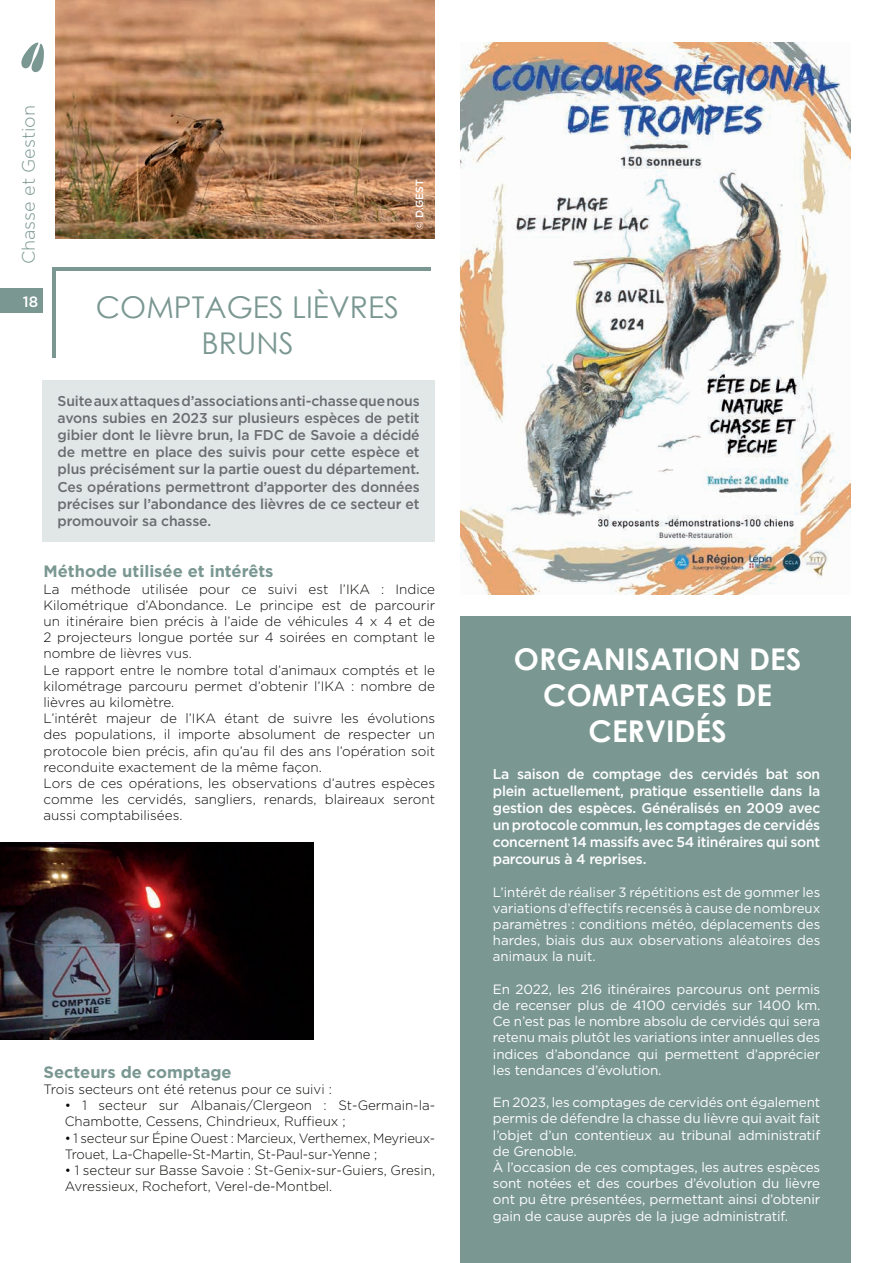
<style>
.page{position:relative;width:893px;height:1263px;background:#fff}
.page>*{position:absolute;margin:0;border:0;box-sizing:border-box;transform-origin:0 0}
.t1{font:700 30px/36px "Century Gothic";color:#fff;text-align:center}
.t2{font:30px/36px "Century Gothic";color:#7a9791;text-align:center}
.t3{font:300 18px "Gotham";color:#7a9791}
.t4{font:700 16.5px "Gotham";color:#7a9791}
.t5{font:500 15px "Gotham";color:#fff}
.t6{font:500 14.25px/17.1px "Gotham";letter-spacing:-.01em;color:#6a6c6f;text-align:justify}
.t7{font:500 14.25px/17.1px "Gotham";letter-spacing:-.02em;color:#fff;text-align:justify}
.t8{font:300 13.5px/16.2px "Gotham";color:#0b0a08}
.t9{font:13.5px/16.2px "Gotham";letter-spacing:-.01em;color:#fff;text-align:justify}
.t10{font:500 10.5px "Gotham";color:#fff}
</style>
<div class="page">
<div style="left:460px;top:617px;width:390px;height:646px;background:#7a9791"></div>
<div style="left:0;top:289px;width:43px;height:24px;background:#7a9791"></div>
<svg style="left:21px;top:42px;width:23px;height:30px"></svg>
<hr style="left:53px;top:267px;width:378px;height:3px;background:#7a9791">
<hr style="left:52px;top:267px;width:3px;height:91px;background:#7a9791">
<div style="left:42px;top:380px;width:393px;height:162px;background:#e1e6e6"></div>
<img style="left:56px;top:0;width:378px;height:239px">
<img style="left:0;top:842px;width:313px;height:198px">
<img style="left:460px;top:42px;width:390px;height:553px">
<h2 class="t3" style="left:17px;top:264px;width:161px;rotate:-90deg">Chasse et Gestion</h2>
<p class="t5" style="left:23px;top:292px;width:17px">18</p>
<p class="t10" style="left:413px;top:230px;width:52px;rotate:-90deg">© D.GEST</p>
<h1 class="t2" style="left:96px;top:288px;width:305px">COMPTAGES LIÈVRES<br>BRUNS</h1>
<p class="t6" style="left:58px;top:392px;width:364px">Suite aux attaques d’associations anti-chasse que nous avons subies en 2023 sur plusieurs espèces de petit gibier dont le lièvre brun, la FDC de Savoie a décidé de mettre en place des suivis pour cette espèce et plus précisément sur la partie ouest du département.<br>Ces opérations permettront d’apporter des données précises sur l’abondance des lièvres de ce secteur et promouvoir sa chasse.</p>
<p class="t4" style="left:44px;top:561px;width:232px">Méthode utilisée et intérêts</p>
<p class="t8" style="left:44px;top:580px;width:393px">La méthode utilisée pour ce suivi est l’IKA : Indice Kilométrique d’Abondance. Le principe est de parcourir un itinéraire bien précis à l’aide de véhicules 4 x 4 et de 2 projecteurs longue portée sur 4 soirées en comptant le nombre de lièvres vus.<br>Le rapport entre le nombre total d’animaux comptés et le kilométrage parcouru permet d’obtenir l’IKA : nombre de lièvres au kilomètre.<br>L’intérêt majeur de l’IKA étant de suivre les évolutions des populations, il importe absolument de respecter un protocole bien précis, afin qu’au fil des ans l’opération soit reconduite exactement de la même façon.<br>Lors de ces opérations, les observations d’autres espèces comme les cervidés, sangliers, renards, blaireaux seront aussi comptabilisées.</p>
<p class="t4" style="left:44px;top:1061px;width:190px">Secteurs de comptage</p>
<p class="t8" style="left:44px;top:1081px;width:290px">Trois secteurs ont été retenus pour ce suivi :</p>
<p class="t8" style="left:65px;top:1097px;width:372px">• 1 secteur sur Albanais/Clergeon : St-Germain-la-<br>Chambotte, Cessens, Chindrieux, Ruffieux ;</p>
<p class="t8" style="left:65px;top:1129px;width:372px">• 1 secteur sur Épine Ouest : Marcieux, Verthemex, Meyrieux-<br>Trouet, La-Chapelle-St-Martin, St-Paul-sur-Yenne ;</p>
<p class="t8" style="left:65px;top:1162px;width:372px">• 1 secteur sur Basse Savoie : St-Genix-sur-Guiers, Gresin,<br>Avressieux, Rochefort, Verel-de-Montbel.</p>
<h1 class="t1" style="left:514px;top:640px;width:289px">ORGANISATION DES<br>COMPTAGES DE<br>CERVIDÉS</h1>
<p class="t7" style="left:493px;top:765px;width:329px">La saison de comptage des cervidés bat son plein actuellement, pratique essentielle dans la gestion des espèces. Généralisés en 2009 avec un protocole commun, les comptages de cervidés concernent 14 massifs avec 54 itinéraires qui sont parcourus à 4 reprises.</p>
<p class="t9" style="left:493px;top:883px;width:329px">L’intérêt de réaliser 3 répétitions est de gommer les variations d’effectifs recensés à cause de nombreux paramètres : conditions météo, déplacements des hardes, biais dus aux observations aléatoires des animaux la nuit.</p>
<p class="t9" style="left:493px;top:980px;width:329px">En 2022, les 216 itinéraires parcourus ont permis de recenser plus de 4100 cervidés sur 1400 km.<br>Ce n’est pas le nombre absolu de cervidés qui sera retenu mais plutôt les variations inter annuelles des indices d’abondance qui permettent d’apprécier les tendances d’évolution.</p>
<p class="t9" style="left:493px;top:1094px;width:329px;text-align:left">En 2023, les comptages de cervidés ont également permis de défendre la chasse du lièvre qui avait fait l’objet d’un contentieux au tribunal administratif de Grenoble.<br>À l’occasion de ces comptages, les autres espèces sont notées et des courbes d’évolution du lièvre ont pu être présentées, permettant ainsi d’obtenir gain de cause auprès de la juge administratif.</p>
</div>
